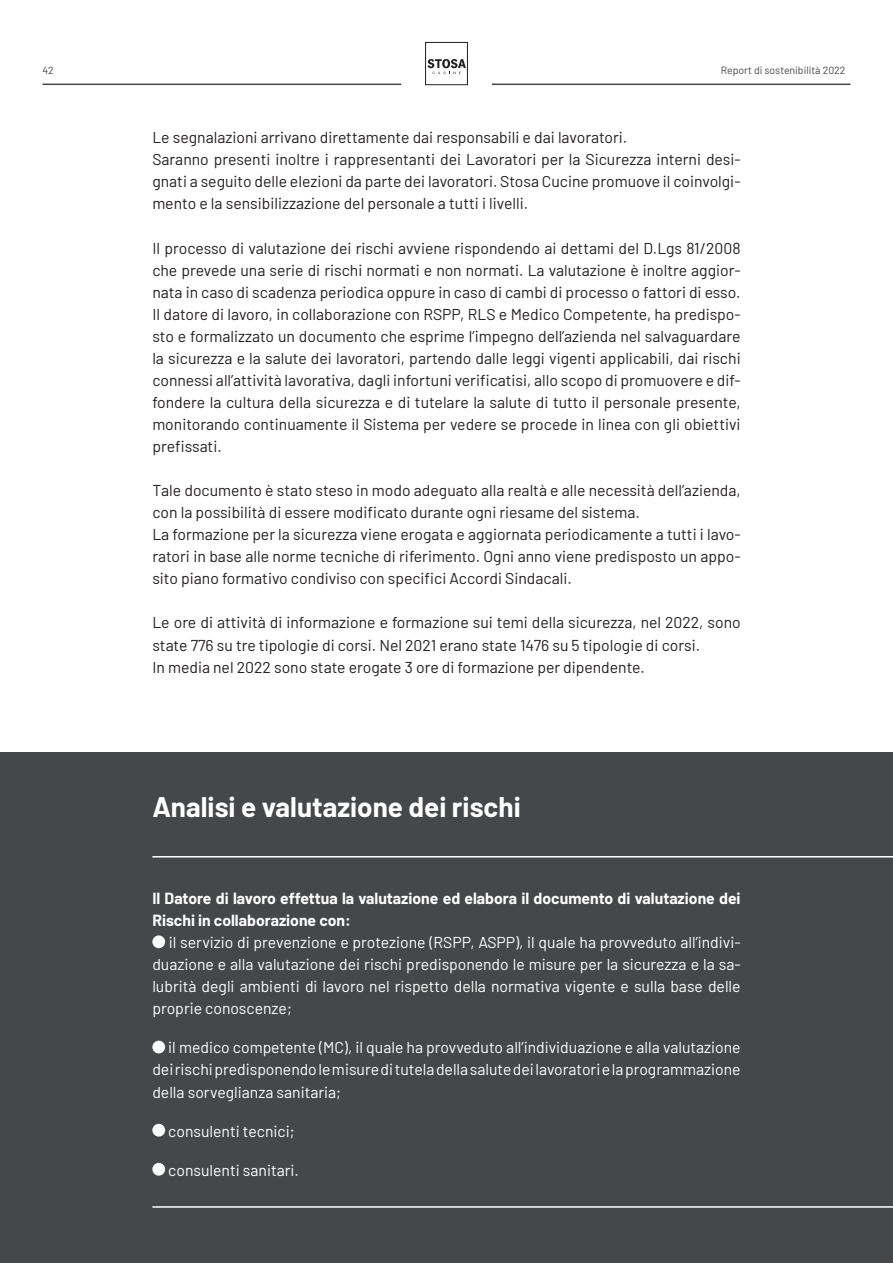
<style>
.page{position:relative;width:893px;height:1263px;background:#fff}
.page>*{position:absolute;margin:0;border:0;box-sizing:border-box;transform-origin:0 0}
.t1{font:700 27.75px "Barlow";color:#fff}
.t2{font:15.75px/22px "Barlow";color:#231f20}
.t3{font:15.75px/22px "Barlow";color:#fff;text-align:justify}
.t4{font:700 15.75px/22px "Barlow";color:#fff}
.t5{font:10.5px "Barlow";color:#464748}
</style>
<div class="page">
<hr style="left:43px;top:84px;width:358px;height:1px;background:#464748">
<hr style="left:492px;top:84px;width:358px;height:1px;background:#464748">
<svg style="left:427px;top:59px;width:39px;height:15px"></svg>
<div style="left:425px;top:42px;width:43px;height:43px;border:1px solid #231f20"></div>
<div style="left:0;top:753px;width:893px;height:510px;background:#464748"></div>
<div style="left:152px;top:935px;width:13px;height:13px;background:#fff;border-radius:50%"></div>
<div style="left:152px;top:1041px;width:13px;height:12px;background:#fff;border-radius:50%"></div>
<div style="left:152px;top:1124px;width:13px;height:12px;background:#fff;border-radius:50%"></div>
<div style="left:152px;top:1163px;width:13px;height:13px;background:#fff;border-radius:50%"></div>
<hr style="left:152px;top:1206px;width:741px;height:2px;background:#fff">
<hr style="left:152px;top:856px;width:741px;height:1px;background:#fff">
<p class="t5" style="left:43px;top:63px;width:13px">42</p>
<p class="t5" style="left:721px;top:63px;width:126px">Report di sostenibilità 2022</p>
<p class="t2" style="left:152px;top:125px;width:590px">Le segnalazioni arrivano direttamente dai responsabili e dai lavoratori.<br>Saranno presenti inoltre i rappresentanti dei Lavoratori per la Sicurezza interni desi&shy;gnati a seguito delle elezioni da parte dei lavoratori. Stosa Cucine promuove il coinvolgi&shy;mento e la sensibilizzazione del personale a tutti i livelli.</p>
<p class="t2" style="left:152px;top:236px;width:590px;text-align:justify">Il processo di valutazione dei rischi avviene rispondendo ai dettami del D.Lgs 81/2008 che prevede una serie di rischi normati e non normati. La valutazione è inoltre aggior&shy;nata in caso di scadenza periodica oppure in caso di cambi di processo o fattori di esso.<br>Il datore di lavoro, in collaborazione con RSPP, RLS e Medico Competente, ha predispo&shy;sto e formalizzato un documento che esprime l’impegno dell’azienda nel salvaguardare la sicurezza e la salute dei lavoratori, partendo dalle leggi vigenti applicabili, dai rischi connessi all’attività lavorativa, dagli infortuni verificatisi, allo scopo di promuovere e dif&shy;fondere la cultura della sicurezza e di tutelare la salute di tutto il personale presente, monitorando continuamente il Sistema per vedere se procede in linea con gli obiettivi prefissati.</p>
<p class="t2" style="left:152px;top:478px;width:590px">Tale documento è stato steso in modo adeguato alla realtà e alle necessità dell’azienda, con la possibilità di essere modificato durante ogni riesame del sistema.<br>La formazione per la sicurezza viene erogata e aggiornata periodicamente a tutti i lavo&shy;ratori in base alle norme tecniche di riferimento. Ogni anno viene predisposto un appo&shy;sito piano formativo condiviso con specifici Accordi Sindacali.</p>
<p class="t2" style="left:152px;top:610px;width:590px">Le ore di attività di informazione e formazione sui temi della sicurezza, nel 2022, sono state 776 su tre tipologie di corsi. Nel 2021 erano state 1476 su 5 tipologie di corsi.<br>In media nel 2022 sono state erogate 3 ore di formazione per dipendente.</p>
<h1 class="t1" style="left:152px;top:787px;width:370px">Analisi e valutazione dei rischi</h1>
<p class="t4" style="left:152px;top:886px;width:590px">Il Datore di lavoro effettua la valutazione ed elabora il documento di valutazione dei<br>Rischi in collaborazione con:</p>
<p class="t3" style="left:152px;top:930px;width:590px;text-indent:17px">il servizio di prevenzione e protezione (RSPP, ASPP), il quale ha provveduto all’indivi&shy;duazione e alla valutazione dei rischi predisponendo le misure per la sicurezza e la sa&shy;lubrità degli ambienti di lavoro nel rispetto della normativa vigente e sulla base delle proprie conoscenze;</p>
<p class="t3" style="left:152px;top:1035px;width:590px;text-indent:16px">il medico competente (MC), il quale ha provveduto all’individuazione e alla valutazione dei rischi predisponendo le misure di tutela della salute dei lavoratori e la programmazione della sorveglianza sanitaria;</p>
<p class="t3" style="left:168px;top:1119px;width:128px">consulenti tecnici;</p>
<p class="t3" style="left:168px;top:1158px;width:132px">consulenti sanitari.</p>
</div>
